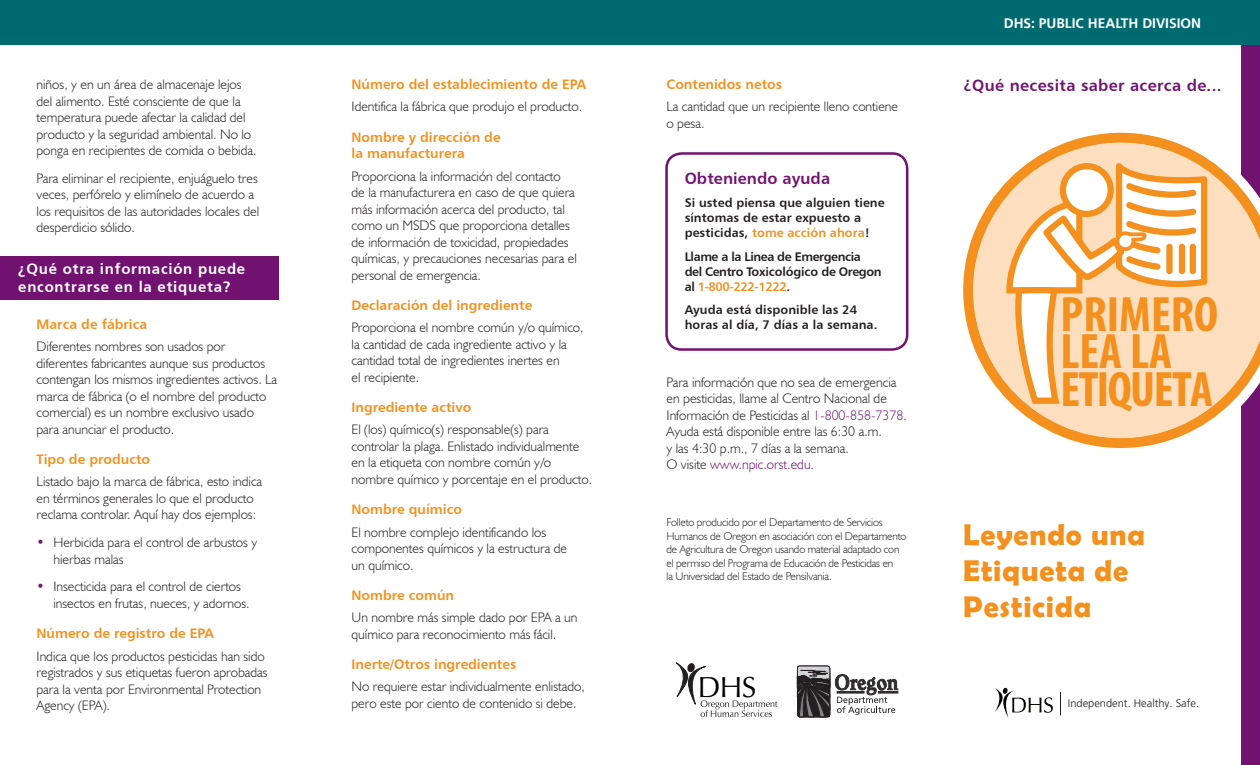
<style>
.page{position:relative;width:1260px;height:765px;background:#fff}
.page>*{position:absolute;margin:0;border:0;box-sizing:border-box;transform-origin:0 0}
.t1{font:700 condensed 50px/37.5px "Myriad Pro";color:#f4901d}
.cover_headline_1{font:700 30px/36px "Berlin Sans FB Demi";letter-spacing:.03em;color:#f4901d}
.t2{font:29.12px "Optima";color:#000}
.cover_headline_2{font:16.25px "Humanist 777 BT Bold B";letter-spacing:.02em;color:#711271}
.Headline_3{font:700 15px/18px "Frutiger";letter-spacing:.05em;color:#fff}
.body_text{font:300 13.75px/16.5px "Humanist 521 BT";color:#231f20}
.Headline_4{font:13.75px/16.5px "Humanist 777 BT Bold B";color:#f4901d}
.bullet_text{font:300 13.75px/16.5px "Humanist 521 BT";color:#231f20}
.t3{font:700 13.75px "Frutiger LT";color:#fff}
.Headline_4-2{font:12.5px/15px "Humanist 777 BT Bold B";letter-spacing:.005em;color:#231f20}
.Headline_4-3{font:12.5px/15px "Humanist 777 BT Bold B";letter-spacing:-.03em;color:#231f20}
.credit{font:300 11.25px/13.5px "Humanist 521 BT";letter-spacing:-.015em;color:#231f20}
.t4{font:300 11.12px "Frutiger LT";color:#231f20}
.s1{color:#f4901d}
.s2{color:#711271}
</style>
<div class="page">
<div style="left:1242px;top:29px;width:18px;height:736px;background:#711271"></div>
<div style="left:0;top:0;width:1260px;height:45px;background:#006a71"></div>
<svg style="left:1060px;top:692px;width:1px;height:23px"></svg>
<svg style="left:995px;top:687px;width:58px;height:31px"></svg>
<div style="left:665px;top:152px;width:243px;height:199px;border:2px solid #711271;border-radius:15px"></div>
<div style="left:0;top:256px;width:278px;height:44px;background:#711271"></div>
<svg style="left:963px;top:133px;width:279px;height:315px"></svg>
<svg style="left:972px;top:141px;width:288px;height:299px;fill:#fddebe"></svg>
<svg style="left:1006px;top:163px;width:201px;height:241px"></svg>
<svg style="left:676px;top:663px;width:101px;height:54px"></svg>
<svg style="left:797px;top:666px;width:101px;height:51px"></svg>
<hr style="left:878px;top:691px;width:20px;height:3px;background:#2f2d2e">
<hr style="left:837px;top:691px;width:28px;height:3px;background:#2f2d2e">
<p class="t3" style="left:1004px;top:15px;width:199px">DHS: PUBLIC HEALTH DIVISION</p>
<p class="Headline_4" style="left:352px;top:76px;width:236px">Número del establecimiento de EPA</p>
<p class="body_text" style="left:352px;top:98px;width:232px">Identifica la fábrica que produjo el producto.</p>
<p class="Headline_4" style="left:352px;top:129px;width:151px">Nombre y dirección de la manufacturera</p>
<p class="body_text" style="left:352px;top:167px;width:227px">Proporciona la información del contacto de la manufacturera en caso de que quiera más información acerca del producto, tal como un MSDS que proporciona detalles de información de toxicidad, propiedades químicas, y precauciones necesarias para el personal de emergencia.</p>
<p class="Headline_4" style="left:352px;top:297px;width:182px">Declaración del ingrediente</p>
<p class="body_text" style="left:352px;top:319px;width:234px">Proporciona el nombre común y/o químico, la cantidad de cada ingrediente activo y la cantidad total de ingredientes inertes en<br>el recipiente.</p>
<p class="Headline_4" style="left:352px;top:399px;width:121px">Ingrediente activo</p>
<p class="body_text" style="left:352px;top:421px;width:242px">El (los) químico(s) responsable(s) para controlar la plaga. Enlistado individualmente en la etiqueta con nombre común y/o nombre químico y porcentaje en el producto.</p>
<p class="Headline_4" style="left:352px;top:501px;width:112px">Nombre químico</p>
<p class="body_text" style="left:352px;top:523px;width:217px">El nombre complejo identificando los componentes químicos y la estructura de un químico.</p>
<p class="Headline_4" style="left:352px;top:587px;width:104px">Nombre común</p>
<p class="body_text" style="left:352px;top:609px;width:228px">Un nombre más simple dado por EPA a un químico para reconocimiento más fácil.</p>
<p class="Headline_4" style="left:352px;top:656px;width:166px">Inerte/Otros ingredientes</p>
<p class="body_text" style="left:352px;top:678px;width:235px">No requiere estar individualmente enlistado, pero este por ciento de contenido si debe.</p>
<p class="body_text" style="left:37px;top:76px;width:207px">niños, y en un área de almacenaje lejos</p>
<p class="cover_headline_2" style="left:963px;top:75px;width:260px">¿Qué necesita saber acerca de...</p>
<p class="body_text" style="left:37px;top:93px;width:221px">del alimento. Esté consciente de que la temperatura puede afectar la calidad del producto y la seguridad ambiental. No lo ponga en recipientes de comida o bebida.</p>
<p class="body_text" style="left:37px;top:170px;width:224px">Para eliminar el recipiente, enjuáguelo tres veces, perfórelo y elimínelo de acuerdo a los requisitos de las autoridades locales del desperdicio sólido.</p>
<p class="Headline_4" style="left:667px;top:76px;width:117px">Contenidos netos</p>
<p class="body_text" style="left:667px;top:98px;width:233px">La cantidad que un recipiente lleno contiene o pesa.</p>
<p class="cover_headline_2" style="left:685px;top:168px;width:147px">Obteniendo ayuda</p>
<p class="Headline_4-2" style="left:685px;top:195px;width:202px">Si usted piensa que alguien tiene síntomas de estar expuesto a pesticidas, <span class="s1">tome acción ahora</span>!</p>
<p class="Headline_4-3" style="left:685px;top:249px;width:198px">Llame a la Linea de Emergencia del Centro Toxicológico de Oregon al <span class="s1">1-800-222-1222</span>.</p>
<p class="Headline_4-2" style="left:685px;top:302px;width:194px">Ayuda está disponible las 24 horas al día, 7 días a la semana.</p>
<p class="Headline_3" style="left:18px;top:260px;width:229px">¿Qué otra información puede encontrarse en la etiqueta?</p>
<p class="t1" style="left:1061px;top:294px;width:159px">PRIMERO<br>LEA LA<br>ETIQUETA</p>
<p class="Headline_4" style="left:37px;top:316px;width:112px">Marca de fábrica</p>
<p class="body_text" style="left:37px;top:338px;width:242px">Diferentes nombres son usados por diferentes fabricantes aunque sus productos contengan los mismos ingredientes activos. La marca de fábrica (o el nombre del producto comercial) es un nombre exclusivo usado para anunciar el producto.</p>
<p class="Headline_4" style="left:37px;top:451px;width:115px">Tipo de producto</p>
<p class="body_text" style="left:37px;top:473px;width:227px">Listado bajo la marca de fábrica, esto indica en términos generales lo que el producto reclama controlar. Aquí hay dos ejemplos:</p>
<p class="bullet_text" style="left:53px;top:534px;width:205px;text-indent:-17px"><span class="s2">•</span> Herbicida para el control de arbustos y hierbas malas</p>
<p class="bullet_text" style="left:53px;top:578px;width:198px;text-indent:-17px"><span class="s2">•</span> Insecticida para el control de ciertos insectos en frutas, nueces, y adornos.</p>
<p class="Headline_4" style="left:37px;top:625px;width:179px">Número de registro de EPA</p>
<p class="body_text" style="left:37px;top:647px;width:233px">Indica que los productos pesticidas han sido registrados y sus etiquetas fueron aprobadas para la venta por Environmental Protection Agency (EPA).</p>
<p class="body_text" style="left:667px;top:373px;width:242px">Para información que no sea de emergencia en pesticidas, llame al Centro Nacional de Información de Pesticidas al <span class="s2">1-800-858-7378</span>.<br>Ayuda está disponible entre las 6:30 a.m.<br>y las 4:30 p.m., 7 días a la semana.<br>O visite <span class="s2">www.npic.orst.edu</span>.</p>
<p class="credit" style="left:667px;top:515px;width:241px">Folleto producido por el Departamento de Servicios Humanos de Oregon en asociación con el Departamento de Agricultura de Oregon usando material adaptado con el permiso del Programa de Educación de Pesticidas en<br>la Universidad del Estado de Pensilvania.</p>
<p class="cover_headline_1" style="left:963px;top:516px;width:183px">Leyendo una<br>Etiqueta de<br>Pesticida</p>
<p class="t2" style="left:698px;top:670px;width:60px">DHS</p>
<p class="t4" style="left:1068px;top:697px;width:133px">Independent. Healthy. Safe.</p>
</div>
